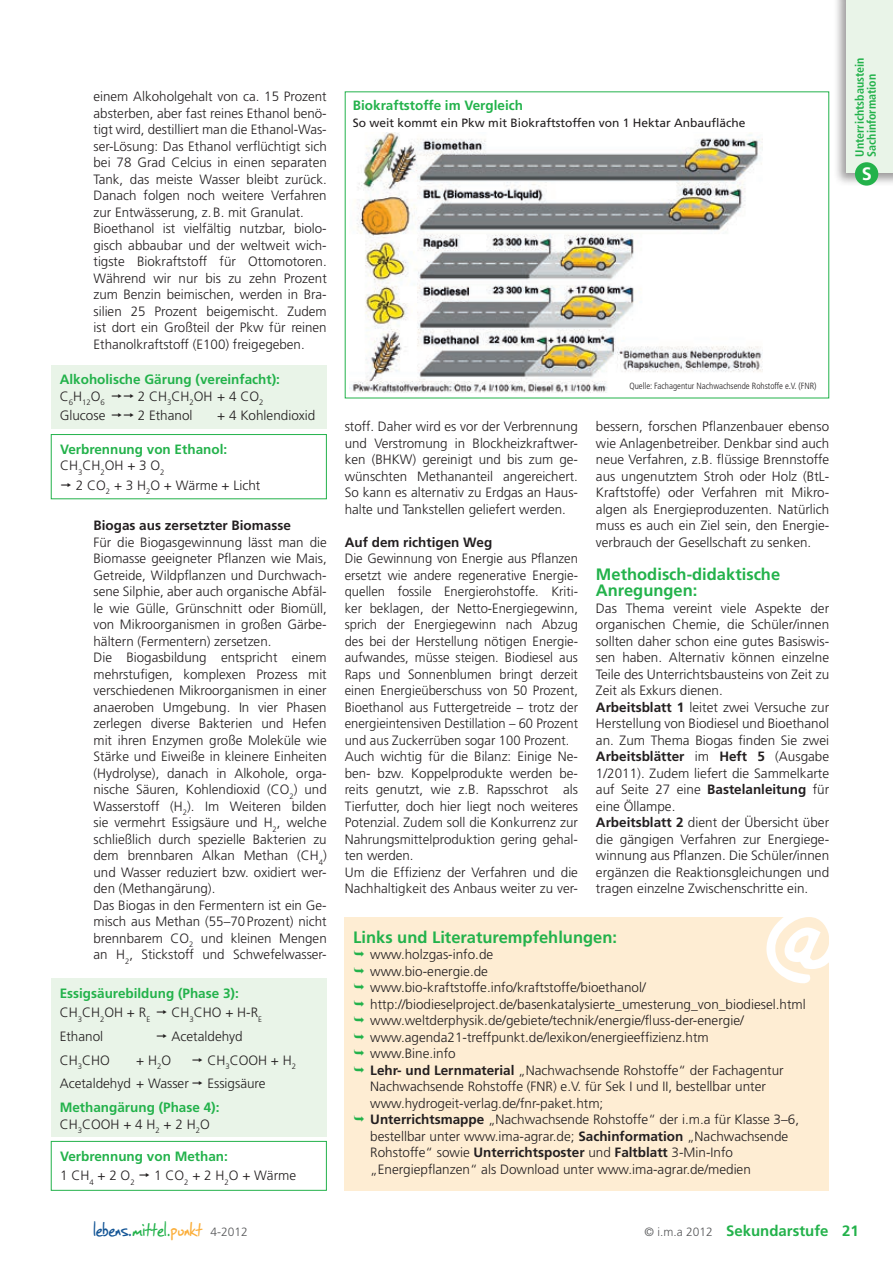
<style>
.page{position:relative;width:893px;height:1263px;background:#fff}
.page>*{position:absolute;margin:0;border:0;box-sizing:border-box;transform-origin:0 0}
.t1{font:138.15px "SF Grunge Sans";color:#fff}
.t2{font:22.5px "SF Grunge Sans";letter-spacing:.01em;color:#145596}
.t3{font:700 18px "Frutiger";color:#fff}
.t4{font:700 16.5px/16.5px "Frutiger";color:#23b24b}
.t5{font:700 15px "Frutiger";color:#23b24b}
.t6{font:300 13.5px/16.5px "Frutiger";color:#231f20}
.t7{font:300 13.5px/16.5px "Frutiger";color:#231f20;scale:.96 1}
.t8{font:700 13.5px/16.5px "Frutiger";color:#23b24b}
.t9{font:700 13.5px "Frutiger";color:#231f20}
.t10{font:12px "Frutiger";color:#231f20}
.t11{font:700 condensed 12px/12px "Frutiger";color:#23b24b}
.t12{font:300 condensed 9px "Frutiger";color:#231f20}
.t13{font:300 7.8px "Frutiger";color:#231f20}
.s1{font-weight:300;color:#231f20}
.s2{font-weight:700}
.s3{color:#23b24b}
.s4{color:#fbae3a}
.s5{font-family:"Frutiger";font-weight:300;font-size:12px;color:#57585a}
.s6{font-weight:300;font-size:12px;color:#57585a}
</style>
<div class="page">
<div style="left:345px;top:917px;width:484px;height:273px;background:#feedd3"></div>
<div style="left:51px;top:434px;width:276px;height:65px;border:1px solid #23b24b"></div>
<div style="left:51px;top:365px;width:275px;height:64px;background:#e9f4e8"></div>
<div style="left:51px;top:1141px;width:276px;height:50px;border:1px solid #23b24b"></div>
<div style="left:51px;top:979px;width:275px;height:158px;background:#e9f4e8"></div>
<img style="left:350px;top:132px;width:413px;height:261px">
<div style="left:833px;top:0;width:60px;height:186px;background:#231f20;opacity:.45"></div>
<div style="left:846px;top:0;width:47px;height:173px;background:#e9f4e8"></div>
<div style="left:855px;top:162px;width:23px;height:24px;background:#23b24b;border-radius:50%"></div>
<p class="t6" style="left:94px;top:88px;width:235px">einem Alkoholgehalt von ca. 15 Prozent absterben, aber fast reines Ethanol benö&shy;tigt wird, destilliert man die Ethanol-Was&shy;ser-Lösung: Das Ethanol verflüchtigt sich bei 78 Grad Celcius in einen separaten Tank, das meiste Wasser bleibt zurück.<br>Danach folgen noch weitere Verfahren zur Entwässerung, z.B. mit Granulat.<br>Bioethanol ist vielfältig nutzbar, biolo&shy;gisch abbaubar und der weltweit wich&shy;tigste Biokraftstoff für Ottomotoren.<br>Während wir nur bis zu zehn Prozent zum Benzin beimischen, werden in Bra&shy;silien 25 Prozent beigemischt. Zudem ist dort ein Großteil der Pkw für reinen Ethanolkraftstoff (E100) freigegeben.</p>
<p class="t8" style="left:60px;top:371px;width:222px">Alkoholische Gärung (vereinfacht):</p>
<p class="t13" style="left:60px;top:398px;width:47px"><sup>C</sup>6<sup>H</sup>12<sup>O</sup>6</p>
<p class="t6" style="left:138px;top:388px;width:127px">2 CH<sub>3</sub>CH<sub>2</sub>OH + 4 CO<sub>2</sub></p>
<p class="t6" style="left:60px;top:407px;width:47px">Glucose</p>
<p class="t6" style="left:138px;top:407px;width:56px">2 Ethanol</p>
<p class="t6" style="left:217px;top:407px;width:100px">+ 4 Kohlendioxid</p>
<p class="t8" style="left:60px;top:441px;width:169px">Verbrennung von Ethanol:<br><span class="s1">CH</span><sub>3</sub><span class="s1">CH</span><sub>2</sub><span class="s1">OH + 3 O</span><sub>2</sub></p>
<p class="t6" style="left:76px;top:477px;width:186px">2 CO<sub>2</sub> + 3 H<sub>2</sub>O + Wärme + Licht</p>
<p class="t9" style="left:94px;top:518px;width:199px">Biogas aus zersetzter Biomasse</p>
<p class="t6" style="left:94px;top:534px;width:235px">Für die Biogasgewinnung lässt man die Biomasse geeigneter Pflanzen wie Mais, Getreide, Wildpflanzen und Durchwach&shy;sene Silphie, aber auch organische Abfäl&shy;le wie Gülle, Grünschnitt oder Biomüll, von Mikroorganismen in großen Gärbe&shy;hältern (Fermentern) zersetzen.<br>Die Biogasbildung entspricht einem mehrstufigen, komplexen Prozess mit verschiedenen Mikroorganismen in einer anaeroben Umgebung. In vier Phasen zerlegen diverse Bakterien und Hefen mit ihren Enzymen große Moleküle wie Stärke und Eiweiße in kleinere Einheiten (Hydrolyse), danach in Alkohole, orga&shy;nische Säuren, Kohlendioxid (CO<sub>2</sub>) und Wasserstoff (H<sub>2</sub>). Im Weiteren bilden sie vermehrt Essigsäure und H<sub>2</sub>, welche schließlich durch spezielle Bakterien zu dem brennbaren Alkan Methan (CH<sub>4</sub>) und Wasser reduziert bzw. oxidiert wer&shy;den (Methangärung).<br>Das Biogas in den Fermentern ist ein Ge&shy;misch aus Methan (55–70Prozent) nicht brennbarem CO<sub>2</sub> und kleinen Mengen an H<sub>2</sub>, Stickstoff und Schwefelwasser-</p>
<p class="t8" style="left:60px;top:983px;width:181px;line-height:19.5px">Essigsäurebildung (Phase 3):<br><span class="s1">CH</span><sub>3</sub><span class="s1">CH</span><sub>2</sub><span class="s1">OH + R</span><sub>E</sub></p>
<p class="t6" style="left:172px;top:1004px;width:92px">CH<sub>3</sub>CHO + H-R<sub>E</sub></p>
<p class="t6" style="left:60px;top:1028px;width:45px">Ethanol</p>
<p class="t6" style="left:172px;top:1028px;width:73px">Acetaldehyd</p>
<p class="t6" style="left:60px;top:1052px;width:52px">CH<sub>3</sub>CHO</p>
<p class="t6" style="left:136px;top:1052px;width:36px">+ H<sub>2</sub>O</p>
<p class="t6" style="left:207px;top:1052px;width:90px">CH<sub>3</sub>COOH + H<sub>2</sub></p>
<p class="t6" style="left:60px;top:1075px;width:131px">Acetaldehyd + Wasser</p>
<p class="t6" style="left:207px;top:1075px;width:60px">Essigsäure</p>
<p class="t8" style="left:60px;top:1099px;width:161px">Methangärung (Phase 4):<br><span class="s1">CH</span><sub>3</sub><span class="s1">COOH + 4 H</span><sub>2</sub> <span class="s1">+ 2 H</span><sub>2</sub><span class="s1">O</span></p>
<p class="t8" style="left:60px;top:1146px;width:169px;line-height:19.5px">Verbrennung von Methan:<br><span class="s1">1 CH</span><sub>4</sub> <span class="s1">+ 2 O</span><sub>2</sub></p>
<p class="t6" style="left:154px;top:1167px;width:143px">1 CO<sub>2</sub> + 2 H<sub>2</sub>O + Wärme</p>
<p class="t8" style="left:353px;top:97px;width:172px">Biokraftstoffe im Vergleich</p>
<p class="t10" style="left:353px;top:115px;width:394px">So weit kommt ein Pkw mit Biokraftstoffen von 1 Hektar Anbaufläche</p>
<p class="t11" style="left:854px;top:157px;width:100px;rotate:-90deg">Unterrichtsbaustein<br>Sachinformation</p>
<h3 class="t3" style="left:862px;top:163px;width:12px">S</h3>
<p class="t12" style="left:629px;top:381px;width:189px">Quelle: Fachagentur Nachwachsende Rohstoffe e.V. (FNR)</p>
<p class="t6" style="left:345px;top:418px;width:235px;text-align:justify">stoff. Daher wird es vor der Verbrennung und Verstromung in Blockheizkraftwer&shy;ken (BHKW) gereinigt und bis zum ge&shy;wünschten Methananteil angereichert.<br>So kann es alternativ zu Erdgas an Haus&shy;halte und Tankstellen geliefert werden.</p>
<p class="t9" style="left:345px;top:534px;width:149px">Auf dem richtigen Weg</p>
<p class="t7" style="left:345px;top:550px;width:244px">Die Gewinnung von Energie aus Pflanzen ersetzt wie andere regenerative Energie&shy;quellen fossile Energierohstoffe. Kriti&shy;ker beklagen, der Netto-Energiegewinn, sprich der Energiegewinn nach Abzug des bei der Herstellung nötigen Energie&shy;aufwandes, müsse steigen. Biodiesel aus Raps und Sonnenblumen bringt derzeit einen Energieüberschuss von 50 Prozent, Bioethanol aus Futtergetreide – trotz der energieintensiven Destillation – 60 Prozent und aus Zuckerrüben sogar 100 Prozent.<br>Auch wichtig für die Bilanz: Einige Ne&shy;ben- bzw. Koppelprodukte werden be&shy;reits genutzt, wie z.B. Rapsschrot als Tierfutter, doch hier liegt noch weiteres Potenzial. Zudem soll die Konkurrenz zur Nahrungsmittelproduktion gering gehal&shy;ten werden.<br>Um die Effizienz der Verfahren und die Nachhaltigkeit des Anbaus weiter zu ver-</p>
<p class="t6" style="left:596px;top:418px;width:235px;text-align:justify">bessern, forschen Pflanzenbauer ebenso wie Anlagenbetreiber. Denkbar sind auch neue Verfahren, z.B. flüssige Brennstoffe aus ungenutztem Stroh oder Holz (BtL-Kraftstoffe) oder Verfahren mit Mikro&shy;algen als Energieproduzenten. Natürlich muss es auch ein Ziel sein, den Energie&shy;verbrauch der Gesellschaft zu senken.</p>
<p class="t4" style="left:596px;top:566px;width:186px">Methodisch-didaktische<br>Anregungen:</p>
<p class="t6" style="left:596px;top:600px;width:235px">Das Thema vereint viele Aspekte der organischen Chemie, die Schüler/innen sollten daher schon eine gutes Basiswis&shy;sen haben. Alternativ können einzelne Teile des Unterrichtsbausteins von Zeit zu Zeit als Exkurs dienen.<br><span class="s2">Arbeitsblatt 1</span> leitet zwei Versuche zur Herstellung von Biodiesel und Bioethanol an. Zum Thema Biogas finden Sie zwei <span class="s2">Arbeitsblätter</span> im <span class="s2">Heft 5</span> (Ausgabe 1/2011). Zudem liefert die Sammelkarte auf Seite 27 eine <span class="s2">Bastelanleitung</span> für eine Öllampe.<br><span class="s2">Arbeitsblatt 2</span> dient der Übersicht über die gängigen Verfahren zur Energiege&shy;winnung aus Pflanzen. Die Schüler/innen ergänzen die Reaktionsgleichungen und tragen einzelne Zwischenschritte ein.</p>
<p class="t4" style="left:353px;top:929px;width:265px">Links und Literaturempfehlungen:</p>
<p class="t6" style="left:370px;top:946px;width:437px">www.holzgas-info.de<br>www.bio-energie.de<br>www.bio-kraftstoffe.info/kraftstoffe/bioethanol/ http://biodieselproject.de/basenkatalysierte_umesterung_von_biodiesel.html www.weltderphysik.de/gebiete/technik/energie/fluss-der-energie/</p>
<h1 class="t1" style="left:760px;top:853px;width:87px">@</h1>
<p class="t6" style="left:370px;top:1029px;width:430px">www.agenda21-treffpunkt.de/lexikon/energieeffizienz.htm<br>www.Bine.info<br><span class="s2">Lehr- und Lernmaterial</span> „Nachwachsende Rohstoffe“ der Fachagentur Nachwachsende Rohstoffe (FNR) e.V. für Sek I und II, bestellbar unter www.hydrogeit-verlag.de/fnr-paket.htm;<br><span class="s2">Unterrichtsmappe</span> „Nachwachsende Rohstoffe“ der i.m.a für Klasse 3–6, bestellbar unter www.ima-agrar.de; <span class="s2">Sachinformation</span> „Nachwachsende Rohstoffe“ sowie <span class="s2">Unterrichtsposter</span> und <span class="s2">Faltblatt</span> 3-Min-Info „Energiepflanzen“ als Download unter www.ima-agrar.de/medien</p>
<h2 class="t2" style="left:94px;top:1214px;width:156px">lebens.<span class="s3">mittel.</span><span class="s4">punkt</span> <span class="s5">4-2012</span></h2>
<p class="t5" style="left:644px;top:1222px;width:216px"><span class="s6">© i.m.a 2012</span> Sekundarstufe 21</p>
</div>
